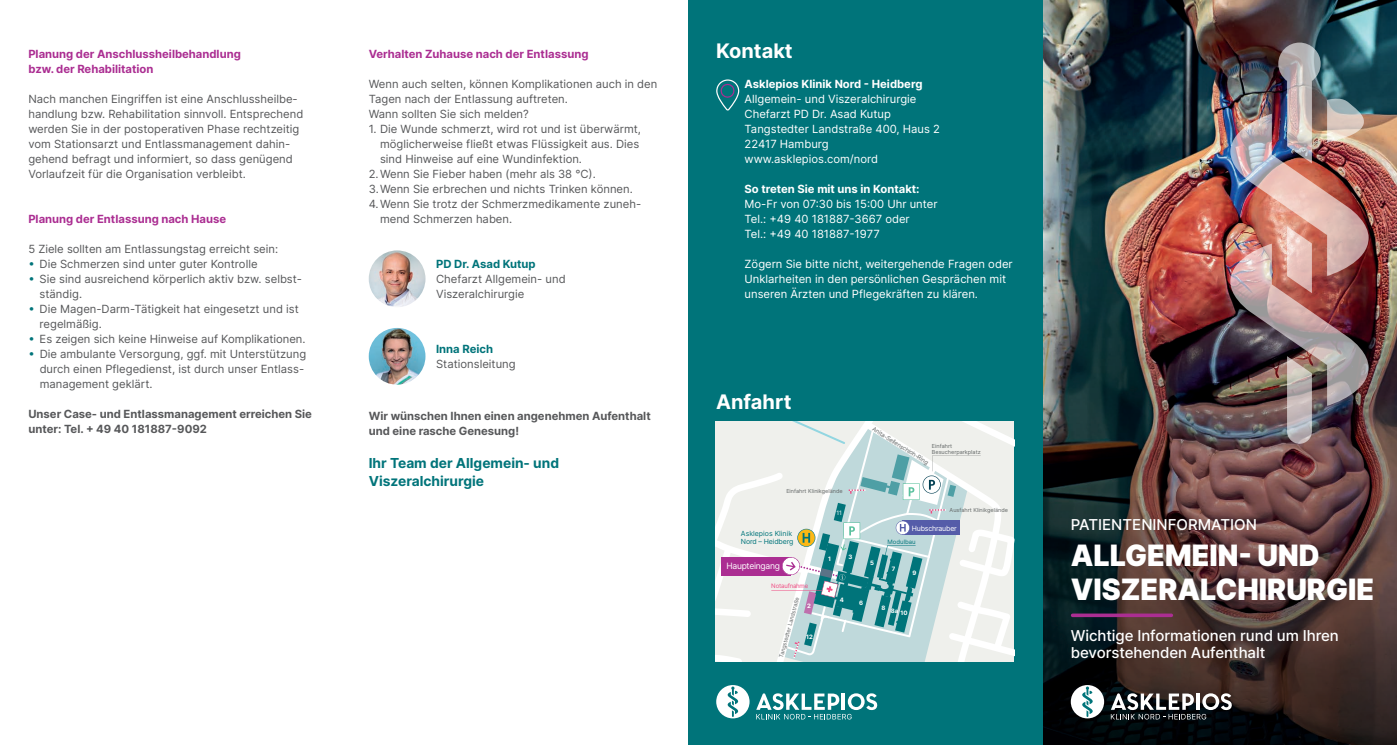
<style>
.page{position:relative;width:1397px;height:745px;background:#fff}
.page>*{position:absolute;margin:0;border:0;box-sizing:border-box;transform-origin:0 0}
.t1{font:900 29.38px/33.1px "Inter";color:#fff}
.t2{font:700 20px "Inter";color:#fff}
.t3{font:500 15px/17.5px "Inter";letter-spacing:-.005em;color:#fff}
.t4{font:700 13.75px/17.5px "Inter";color:#00747a}
.t5{font:11.25px/15px "Inter";color:#57585a}
.t6{font:11.25px/15px "Inter";color:#fff}
.t7{font:700 11.25px/15px "Inter";color:#57585a}
.t8{font:700 11.25px/15px "Inter";color:#ab2e92}
.t9{font:700 11.25px "Inter";color:#fff}
.t10{font:700 11.25px "Inter";color:#00747a}
.t11{font:8.75px "Inter";letter-spacing:-.035em;color:#fff}
.t12{font:7.12px "Inter";letter-spacing:-.03em;color:#fff}
.t13{font:7px/7.4px "Inter";color:#00747a}
.t14{font:6.12px "Inter";letter-spacing:-.02em;color:#ef4b83}
.t15{font:6px "Inter";color:#646868}
.t16{font:700 6px "Inter";color:#fff}
.t17{font:6px "Inter";color:#00747a}
.t18{font:6px "Inter";color:#fff}
.t19{font:5.5px/5.5px "Inter";color:#646868}
.s1{color:#00747a}
</style>
<div class="page">
<img style="left:1042px;top:0;width:354px;height:261px">
<img style="left:1042px;top:261px;width:354px;height:483px">
<img style="left:1230px;top:43px;width:138px;height:400px">
<hr style="left:1072px;top:613px;width:99px;height:3px;background:#ab2e92">
<svg style="left:1110px;top:692px;width:121px;height:27px"></svg>
<div style="left:1070px;top:684px;width:33px;height:34px;background:#fff;border-radius:50%"></div>
<svg style="left:1082px;top:686px;width:10px;height:30px"></svg>
<div style="left:687px;top:0;width:355px;height:744px;background:#00747a"></div>
<svg style="left:716px;top:79px;width:23px;height:32px"></svg>
<svg style="left:715px;top:421px;width:298px;height:240px;background:#cfdcde"></svg>
<svg style="left:756px;top:693px;width:121px;height:26px"></svg>
<div style="left:716px;top:684px;width:33px;height:34px;background:#fff;border-radius:50%"></div>
<svg style="left:727px;top:686px;width:11px;height:30px"></svg>
<img style="left:369px;top:250px;width:56px;height:57px;border-radius:28px">
<img style="left:369px;top:328px;width:56px;height:56px;border-radius:28px">
<p class="t8" style="left:28px;top:46px;width:214px">Planung der Anschlussheilbehandlung bzw. der Rehabilitation</p>
<p class="t5" style="left:28px;top:91px;width:276px">Nach manchen Eingriffen ist eine Anschlussheilbe&shy;handlung bzw. Rehabilitation sinnvoll. Entsprechend werden Sie in der postoperativen Phase rechtzeitig vom Stationsarzt und Entlassmanagement dahin&shy;gehend befragt und informiert, so dass genügend Vorlaufzeit für die Organisation verbleibt.</p>
<p class="t8" style="left:28px;top:211px;width:199px">Planung der Entlassung nach Hause</p>
<p class="t5" style="left:28px;top:241px;width:251px">5 Ziele sollten am Entlassungstag erreicht sein:</p>
<p class="t5" style="left:28px;top:256px;width:231px"><span class="s1">բ</span> Die Schmerzen sind unter guter Kontrolle</p>
<p class="t5" style="left:28px;top:271px;width:275px"><span class="s1">բ</span> Sie sind ausreichend körperlich aktiv bzw. selbst-</p>
<p class="t5" style="left:40px;top:286px;width:44px">ständig.</p>
<p class="t5" style="left:28px;top:301px;width:272px"><span class="s1">բ</span> Die Magen-Darm-Tätigkeit hat eingesetzt und ist</p>
<p class="t5" style="left:40px;top:316px;width:64px">regelmäßig.</p>
<p class="t5" style="left:28px;top:331px;width:279px"><span class="s1">բ</span> Es zeigen sich keine Hinweise auf Komplikationen.</p>
<p class="t5" style="left:28px;top:346px;width:279px"><span class="s1">բ</span> Die ambulante Versorgung, ggf. mit Unterstützung</p>
<p class="t5" style="left:40px;top:361px;width:266px">durch einen Pflegedienst, ist durch unser Entlass-</p>
<p class="t5" style="left:40px;top:376px;width:114px">management geklärt.</p>
<p class="t7" style="left:28px;top:406px;width:285px">Unser Case- und Entlassmanagement erreichen Sie unter: Tel. + 49 40 181887-9092</p>
<p class="t8" style="left:369px;top:46px;width:221px">Verhalten Zuhause nach der Entlassung</p>
<p class="t5" style="left:369px;top:76px;width:290px">Wenn auch selten, können Komplikationen auch in den<br>Tagen nach der Entlassung auftreten.<br>Wann sollten Sie sich melden?</p>
<p class="t5" style="left:369px;top:121px;width:274px">1. Die Wunde schmerzt, wird rot und ist überwärmt,</p>
<p class="t5" style="left:380px;top:136px;width:261px">möglicherweise fließt etwas Flüssigkeit aus. Dies</p>
<p class="t5" style="left:380px;top:151px;width:203px">sind Hinweise auf eine Wundinfektion.</p>
<p class="t5" style="left:369px;top:166px;width:228px">2.Wenn Sie Fieber haben (mehr als 38 °C).</p>
<p class="t5" style="left:369px;top:181px;width:265px">3.Wenn Sie erbrechen und nichts Trinken können.</p>
<p class="t5" style="left:369px;top:196px;width:274px">4.Wenn Sie trotz der Schmerzmedikamente zuneh-</p>
<p class="t5" style="left:380px;top:211px;width:134px">mend Schmerzen haben.</p>
<p class="t10" style="left:436px;top:255px;width:101px">PD Dr. Asad Kutup</p>
<p class="t5" style="left:436px;top:271px;width:131px">Chefarzt Allgemein- und<br>Viszeralchirurgie</p>
<p class="t10" style="left:436px;top:340px;width:58px">Inna Reich</p>
<p class="t5" style="left:436px;top:356px;width:81px">Stationsleitung</p>
<p class="t7" style="left:369px;top:408px;width:283px">Wir wünschen Ihnen einen angenehmen Aufenthalt und eine rasche Genesung!</p>
<p class="t4" style="left:369px;top:453px;width:192px">Ihr Team der Allgemein- und<br>Viszeralchirurgie</p>
<h2 class="t2" style="left:716px;top:36px;width:78px">Kontakt</h2>
<p class="t9" style="left:744px;top:75px;width:179px">Asklepios Klinik Nord - Heidberg</p>
<p class="t6" style="left:744px;top:91px;width:197px">Allgemein- und Viszeralchirurgie<br>Chefarzt PD Dr. Asad Kutup<br>Tangstedter Landstraße 400, Haus 2<br>22417 Hamburg www.asklepios.com/nord</p>
<p class="t9" style="left:744px;top:180px;width:176px">So treten Sie mit uns in Kontakt:</p>
<p class="t6" style="left:744px;top:196px;width:194px">Mo-Fr von 07:30 bis 15:00 Uhr unter<br>Tel.: +49 40 181887-3667 oder<br>Tel.: +49 40 181887-1977</p>
<p class="t6" style="left:744px;top:256px;width:269px">Zögern Sie bitte nicht, weitergehende Fragen oder<br>Unklarheiten in den persönlichen Gesprächen mit unseren Ärzten und Pflegekräften zu klären.</p>
<h2 class="t2" style="left:716px;top:387px;width:77px">Anfahrt</h2>
<p class="t19" style="left:786px;top:487px;width:58px">Einfahrt Klinikgelände</p>
<p class="t18" style="left:836px;top:509px;width:7px">11</p>
<p class="t15" style="left:874px;top:425px;width:66px;rotate:32deg">Anita-Sellenschloh-Ring</p>
<p class="t19" style="left:931px;top:443px;width:50px">Einfahrt<br>Besucherparkplatz</p>
<p class="t19" style="left:949px;top:507px;width:60px">Ausfahrt Klinikgelände</p>
<p class="t13" style="left:740px;top:529px;width:54px">Asklepios Klinik<br>Nord – Heidberg</p>
<p class="t11" style="left:726px;top:560px;width:55px">Haupteingang</p>
<p class="t14" style="left:771px;top:582px;width:38px">Notaufnahme</p>
<p class="t19" style="left:778px;top:656px;width:64px;rotate:-75deg">Tangstedter Landstraße</p>
<p class="t16" style="left:807px;top:601px;width:5px">2</p>
<p class="t16" style="left:806px;top:633px;width:8px">12</p>
<p class="t16" style="left:828px;top:554px;width:4px">1</p>
<p class="t12" style="left:911px;top:523px;width:46px">Hubschrauber</p>
<p class="t17" style="left:887px;top:538px;width:30px">Modulbau</p>
<p class="t16" style="left:891px;top:564px;width:5px">7</p>
<p class="t16" style="left:912px;top:569px;width:5px">9</p>
<p class="t16" style="left:881px;top:606px;width:28px">8 8a 10</p>
<p class="t16" style="left:848px;top:553px;width:5px">3</p>
<p class="t16" style="left:870px;top:558px;width:5px">5</p>
<p class="t16" style="left:839px;top:595px;width:6px">4</p>
<p class="t16" style="left:859px;top:598px;width:5px">6</p>
<h3 class="t3" style="left:1070px;top:515px;width:188px">PATIENTENINFORMATION</h3>
<h1 class="t1" style="left:1070px;top:538px;width:305px">ALLGEMEIN- UND<br>VISZERALCHIRURGIE</h1>
<h3 class="t3" style="left:1070px;top:625px;width:269px">Wichtige Informationen rund um Ihren bevorstehenden Aufenthalt</h3>
</div>
